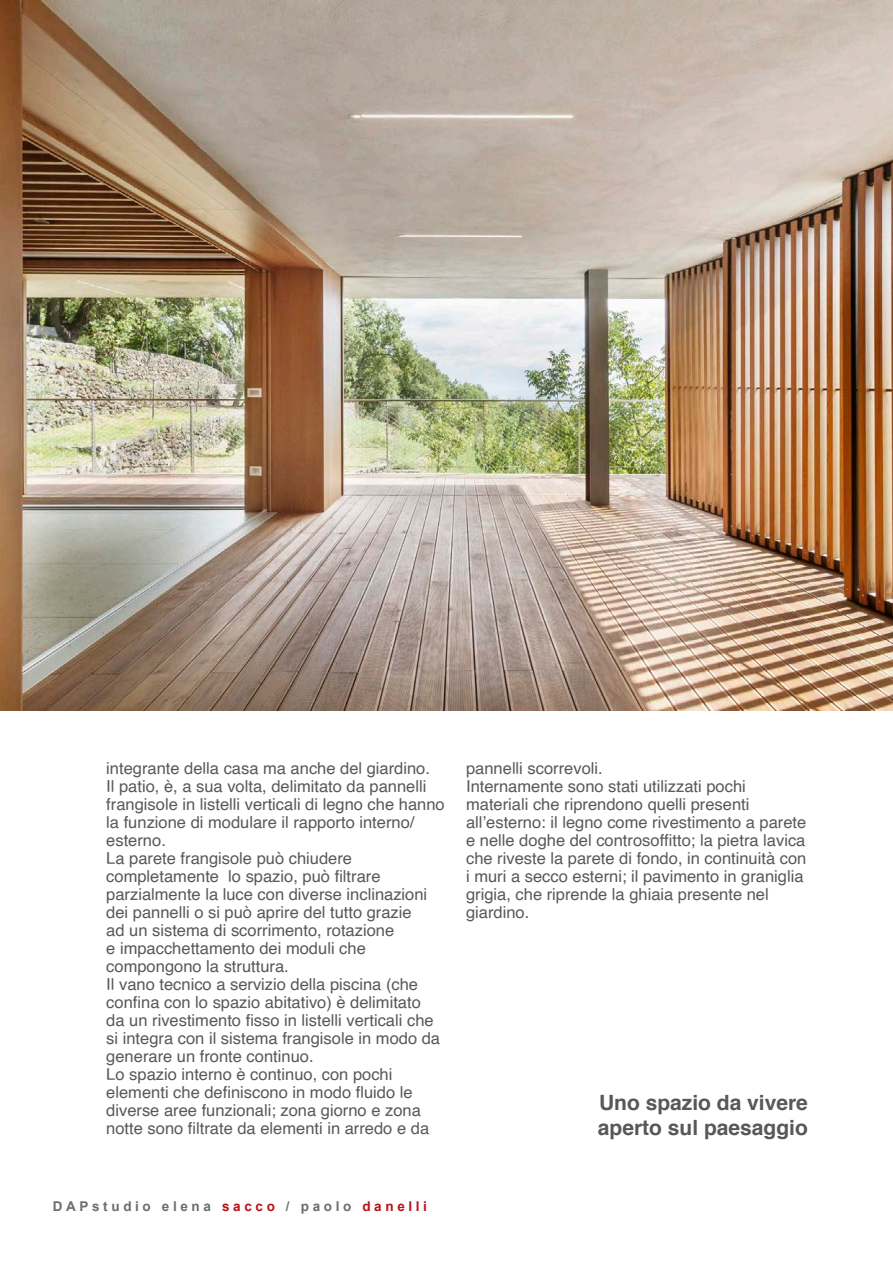
<style>
.page{position:relative;width:893px;height:1263px;background:#fff}
.page>*{position:absolute;margin:0;border:0;box-sizing:border-box;transform-origin:0 0}
.t1{font:700 21px/25.2px "Helvetica";color:#57585a}
.t2{font:16.5px/18px "Helvetica 2";color:#57585a}
.t3{font:16.5px/18px "Helvetica";color:#57585a}
.t4{font:700 13.5px "Arial";letter-spacing:.27em;color:#6c6d70}
.s1{font-family:"Helvetica"}
.s2{font-family:"Helvetica 2"}
.s3{color:#bb1018}
</style>
<div class="page">
<img style="left:0;top:0;width:893px;height:710px">
<p class="t2" style="left:106px;top:760px;width:325px">integrante della casa ma anche del giardino.</p>
<p class="t2" style="left:106px;top:778px;width:340px"><span class="s1">Il patio, è, a sua volta, delimitato da pannelli </span>frangisole in listelli verticali di legno che hanno la funzione di modulare il rapporto interno/ esterno.</p>
<p class="t2" style="left:106px;top:850px;width:322px">La parete frangisole può chiudere <span class="s1">completamente lo spazio, può filtrare </span>parzialmente la luce con diverse inclinazioni dei pannelli o si può aprire del tutto grazie ad un sistema di scorrimento, rotazione<br>e impacchettamento dei moduli che compongono la struttura.</p>
<p class="t2" style="left:106px;top:976px;width:335px">Il vano tecnico a servizio della piscina (che <span class="s1">confina con lo spazio abitativo) è delimitato da un rivestimento fisso in listelli verticali che </span>si integra con il sistema frangisole in modo da generare un fronte continuo.</p>
<p class="t3" style="left:106px;top:1066px;width:324px">Lo spazio interno è continuo, con pochi elementi che definiscono in modo fluido le <span class="s2">diverse aree funzionali; zona giorno e zona </span>notte sono filtrate da elementi in arredo e da</p>
<p class="t2" style="left:466px;top:760px;width:138px">pannelli scorrevoli.</p>
<p class="t2" style="left:466px;top:778px;width:342px">Internamente sono stati utilizzati pochi materiali che riprendono quelli presenti all’esterno: il legno come rivestimento a parete <span class="s1">e nelle doghe del controsoffitto; la pietra lavica </span>che riveste la parete di fondo, in continuità con i muri a secco esterni; il pavimento in graniglia grigia, che riprende la ghiaia presente nel giardino.</p>
<p class="t1" style="left:598px;top:1090px;width:212px">Uno spazio da vivere aperto sul paesaggio</p>
<p class="t4" style="left:53px;top:1196px;width:376px">DAPstudio elena <span class="s3">sacco</span> / paolo <span class="s3">danelli</span></p>
</div>
